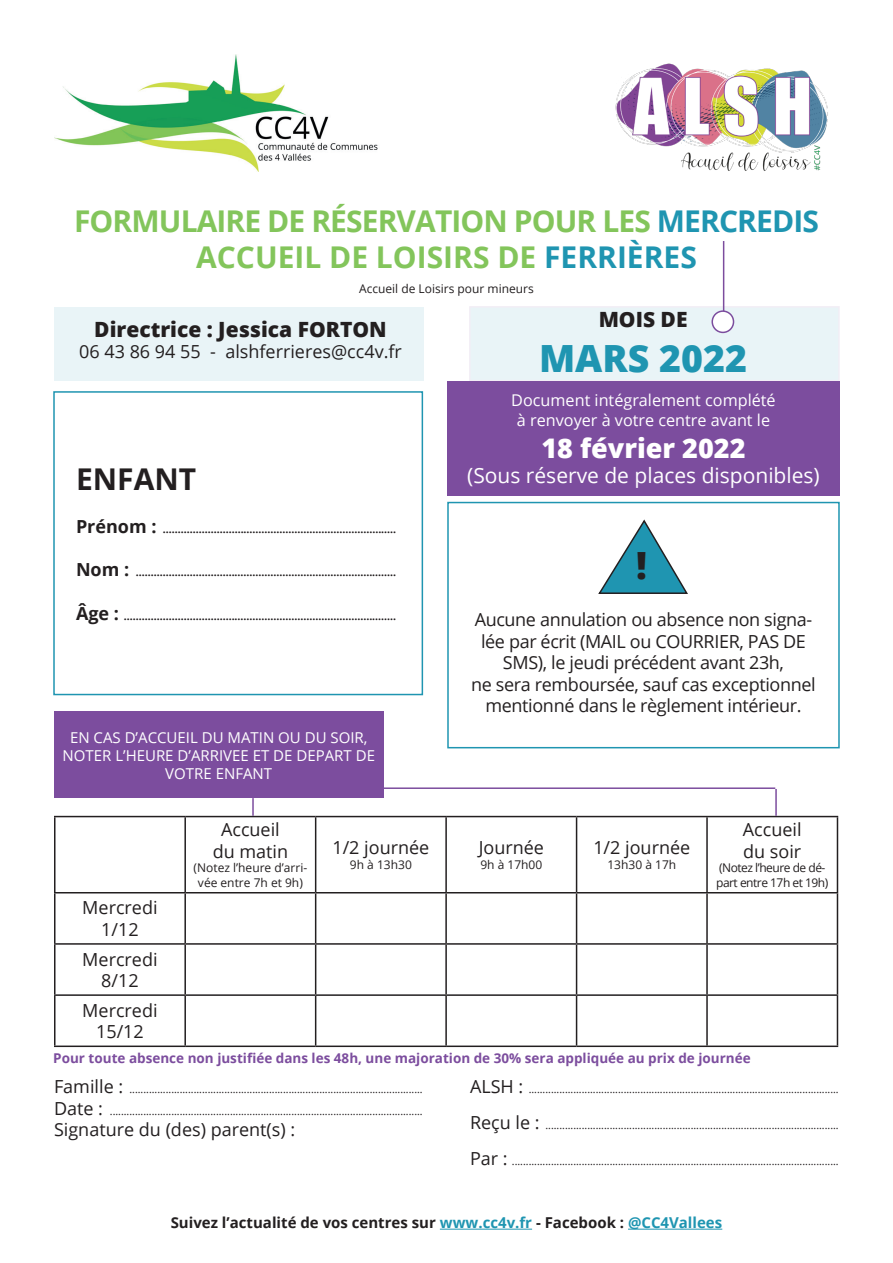
<style>
.page{position:relative;width:893px;height:1263px;background:#fff}
.page>*{position:absolute;margin:0;border:0;box-sizing:border-box;transform-origin:0 0}
.t1{font:800 37.5px "Open Sans";color:#1f95b1}
.t2{font:800 37.5px "Open Sans";color:#231f20}
.t3{font:700 30px "Open Sans";letter-spacing:-.03em;color:#83c55b}
.t4{font:700 30px "Open Sans";color:#83c55b}
.t5{font:700 30px "Open Sans";color:#231f20}
.t6{font:800 27px "Open Sans";color:#fff}
.t7{font:21px "Open Sans";color:#fff}
.t8{font:800 21px "Open Sans";color:#231f20}
.t9{font:18px/21.6px "Open Sans";letter-spacing:-.02em;color:#231f20;text-align:center}
.t10{font:18px/21.6px "Open Sans";color:#231f20;text-align:center}
.t11{font:16.2px "Open Sans";color:#fff}
.t12{font:15px/18px "Open Sans";color:#fff;text-align:center}
.t13{font:700 15px "Open Sans";color:#231f20}
.t14{font:700 13.5px "Open Sans";color:#7c4d9e}
.t15{font:12px/14.4px "Open Sans";color:#231f20;text-align:center}
.t16{font:12px/14.4px "Open Sans";letter-spacing:-.04em;color:#231f20}
.t17{font:10.5px/21.6px "Open Sans";color:#231f20}
.t18{font:700 10.5px "Open Sans";color:#231f20}
.s1{color:#1f95b1}
.s2{font-size:18px}
</style>
<div class="page">
<div style="left:469px;top:306px;width:371px;height:75px;background:#e9f4f7"></div>
<img style="left:54px;top:54px;width:324px;height:117px">
<img style="left:615px;top:63px;width:213px;height:108px">
<div style="left:54px;top:307px;width:369px;height:74px;background:#e9f4f7"></div>
<div style="left:447px;top:381px;width:393px;height:114px;background:#7c4d9e"></div>
<hr style="left:54px;top:816px;width:131px;height:1px;background:#231f20">
<hr style="left:54px;top:817px;width:2px;height:75px;background:#231f20">
<hr style="left:185px;top:816px;width:131px;height:1px;background:#231f20">
<hr style="left:184px;top:817px;width:2px;height:75px;background:#231f20">
<hr style="left:316px;top:816px;width:130px;height:1px;background:#231f20">
<hr style="left:315px;top:817px;width:1px;height:75px;background:#231f20">
<hr style="left:446px;top:816px;width:131px;height:1px;background:#231f20">
<hr style="left:445px;top:817px;width:2px;height:75px;background:#231f20">
<hr style="left:577px;top:816px;width:130px;height:1px;background:#231f20">
<hr style="left:576px;top:817px;width:1px;height:75px;background:#231f20">
<hr style="left:707px;top:816px;width:131px;height:1px;background:#231f20">
<hr style="left:706px;top:817px;width:2px;height:75px;background:#231f20">
<hr style="left:837px;top:817px;width:1px;height:75px;background:#231f20">
<hr style="left:54px;top:892px;width:131px;height:1px;background:#231f20">
<hr style="left:54px;top:893px;width:2px;height:50px;background:#231f20">
<hr style="left:185px;top:892px;width:131px;height:1px;background:#231f20">
<hr style="left:184px;top:893px;width:2px;height:50px;background:#231f20">
<hr style="left:316px;top:892px;width:130px;height:1px;background:#231f20">
<hr style="left:315px;top:893px;width:1px;height:50px;background:#231f20">
<hr style="left:446px;top:892px;width:131px;height:1px;background:#231f20">
<hr style="left:445px;top:893px;width:2px;height:50px;background:#231f20">
<hr style="left:577px;top:892px;width:130px;height:1px;background:#231f20">
<hr style="left:576px;top:893px;width:1px;height:50px;background:#231f20">
<hr style="left:707px;top:892px;width:131px;height:1px;background:#231f20">
<hr style="left:706px;top:893px;width:2px;height:50px;background:#231f20">
<hr style="left:837px;top:893px;width:1px;height:50px;background:#231f20">
<hr style="left:54px;top:943px;width:131px;height:2px;background:#231f20">
<hr style="left:54px;top:945px;width:2px;height:49px;background:#231f20">
<hr style="left:185px;top:943px;width:131px;height:2px;background:#231f20">
<hr style="left:184px;top:945px;width:2px;height:49px;background:#231f20">
<hr style="left:316px;top:943px;width:130px;height:2px;background:#231f20">
<hr style="left:315px;top:945px;width:1px;height:49px;background:#231f20">
<hr style="left:446px;top:943px;width:131px;height:2px;background:#231f20">
<hr style="left:445px;top:945px;width:2px;height:49px;background:#231f20">
<hr style="left:577px;top:943px;width:130px;height:2px;background:#231f20">
<hr style="left:576px;top:945px;width:1px;height:49px;background:#231f20">
<hr style="left:707px;top:943px;width:131px;height:2px;background:#231f20">
<hr style="left:706px;top:945px;width:2px;height:49px;background:#231f20">
<hr style="left:837px;top:945px;width:1px;height:49px;background:#231f20">
<hr style="left:54px;top:994px;width:131px;height:2px;background:#231f20">
<hr style="left:54px;top:996px;width:2px;height:49px;background:#231f20">
<hr style="left:185px;top:994px;width:131px;height:2px;background:#231f20">
<hr style="left:184px;top:996px;width:2px;height:49px;background:#231f20">
<hr style="left:316px;top:994px;width:130px;height:2px;background:#231f20">
<hr style="left:315px;top:996px;width:1px;height:49px;background:#231f20">
<hr style="left:446px;top:994px;width:131px;height:2px;background:#231f20">
<hr style="left:445px;top:996px;width:2px;height:49px;background:#231f20">
<hr style="left:577px;top:994px;width:130px;height:2px;background:#231f20">
<hr style="left:576px;top:996px;width:1px;height:49px;background:#231f20">
<hr style="left:707px;top:994px;width:131px;height:2px;background:#231f20">
<hr style="left:706px;top:996px;width:2px;height:49px;background:#231f20">
<hr style="left:837px;top:996px;width:1px;height:49px;background:#231f20">
<hr style="left:54px;top:1045px;width:131px;height:2px;background:#231f20">
<hr style="left:185px;top:1045px;width:131px;height:2px;background:#231f20">
<hr style="left:316px;top:1045px;width:130px;height:2px;background:#231f20">
<hr style="left:446px;top:1045px;width:131px;height:2px;background:#231f20">
<hr style="left:577px;top:1045px;width:130px;height:2px;background:#231f20">
<hr style="left:707px;top:1045px;width:131px;height:2px;background:#231f20">
<div style="left:54px;top:712px;width:330px;height:86px;background:#7c4d9e"></div>
<svg style="left:252px;top:798px;width:2px;height:18px"></svg>
<hr style="left:383px;top:787px;width:392px;height:2px;background:#7c4d9e">
<hr style="left:775px;top:789px;width:2px;height:27px;background:#7c4d9e">
<div style="left:53px;top:391px;width:370px;height:304px;border:2px solid #1f95b1"></div>
<div style="left:447px;top:502px;width:393px;height:246px;border:2px solid #1f95b1"></div>
<svg style="left:598px;top:519px;width:90px;height:75px"></svg>
<hr style="left:440px;top:1229px;width:92px;height:1px;background:#1f95b1">
<hr style="left:628px;top:1229px;width:94px;height:1px;background:#1f95b1">
<hr style="left:723px;top:241px;width:1px;height:82px;background:#7c4d9e">
<div style="left:712px;top:311px;width:21px;height:21px;background:#fff;border-radius:50%"></div>
<div style="left:711px;top:310px;width:23px;height:23px;border:2px solid #7c4d9e;border-radius:50%"></div>
<p class="t3" style="left:74px;top:200px;width:746px">FORMULAIRE DE RÉSERVATION POUR LES <span class="s1">MERCREDIS</span></p>
<p class="t4" style="left:196px;top:236px;width:502px">ACCUEIL DE LOISIRS DE <span class="s1">FERRIÈRES</span></p>
<p class="t15" style="left:359px;top:281px;width:176px">Accueil de Loisirs pour mineurs</p>
<p class="t8" style="left:94px;top:313px;width:294px">Directrice : Jessica FORTON</p>
<p class="t10" style="left:79px;top:341px;width:324px">06 43 86 94 55 - alshferrieres@cc4v.fr</p>
<p class="t8" style="left:599px;top:304px;width:90px">MOIS DE</p>
<p class="t1" style="left:539px;top:330px;width:210px">MARS 2022</p>
<p class="t11" style="left:511px;top:389px;width:266px">Document intégralement complété</p>
<p class="t11" style="left:517px;top:409px;width:255px">à renvoyer à votre centre avant le</p>
<p class="t6" style="left:541px;top:428px;width:206px">18 février 2022</p>
<p class="t7" style="left:467px;top:461px;width:354px">(Sous réserve de places disponibles)</p>
<p class="t5" style="left:76px;top:458px;width:122px">ENFANT</p>
<p class="t18" style="left:76px;top:522px;width:322px"><span class="s2">Prénom :</span> ..............................................................................</p>
<p class="t18" style="left:76px;top:565px;width:322px"><span class="s2">Nom :</span> .......................................................................................</p>
<p class="t18" style="left:76px;top:608px;width:322px"><span class="s2">Âge :</span> ...........................................................................................</p>
<p class="t9" style="left:475px;top:608px;width:339px">Aucune annulation ou absence non signa&shy;lée par écrit (MAIL ou COURRIER, PAS DE<br>SMS), le jeudi précédent avant 23h,</p>
<p class="t9" style="left:471px;top:673px;width:346px">ne sera remboursée, sauf cas exceptionnel mentionné dans le règlement intérieur.</p>
<p class="t2" style="left:636px;top:537px;width:12px">!</p>
<p class="t12" style="left:63px;top:728px;width:314px">EN CAS D’ACCUEIL DU MATIN OU DU SOIR,<br>NOTER L’HEURE D’ARRIVEE ET DE DEPART DE<br>VOTRE ENFANT</p>
<p class="t10" style="left:82px;top:897px;width:77px">Mercredi</p>
<p class="t9" style="left:101px;top:918px;width:39px">1/12</p>
<p class="t10" style="left:82px;top:948px;width:77px">Mercredi</p>
<p class="t9" style="left:101px;top:969px;width:39px">8/12</p>
<p class="t10" style="left:82px;top:999px;width:77px">Mercredi<br>15/12</p>
<p class="t10" style="left:221px;top:818px;width:60px">Accueil</p>
<p class="t9" style="left:213px;top:840px;width:77px">du matin</p>
<p class="t15" style="left:194px;top:860px;width:115px">(Notez l’heure d’arri&shy;vée entre 7h et 9h)</p>
<p class="t10" style="left:332px;top:836px;width:98px">1/2 journée</p>
<p class="t15" style="left:350px;top:857px;width:63px">9h à 13h30</p>
<p class="t10" style="left:479px;top:836px;width:67px">Journée</p>
<p class="t15" style="left:480px;top:857px;width:63px">9h à 17h00</p>
<p class="t10" style="left:593px;top:836px;width:98px">1/2 journée</p>
<p class="t15" style="left:607px;top:857px;width:70px">13h30 à 17h</p>
<p class="t10" style="left:743px;top:818px;width:60px">Accueil</p>
<p class="t9" style="left:743px;top:840px;width:60px">du soir</p>
<p class="t16" style="left:716px;top:860px;width:114px">(Notez l’heure de dé&shy;part entre 17h et 19h)</p>
<p class="t14" style="left:53px;top:1048px;width:699px">Pour toute absence non justifiée dans les 48h, une majoration de 30% sera appliquée au prix de journée</p>
<p class="t17" style="left:54px;top:1078px;width:370px"><span class="s2">Famille :</span> .........................................................................................................<br><span class="s2">Date :</span> ................................................................................................................</p>
<p class="t10" style="left:54px;top:1119px;width:243px">Signature du (des) parent(s) :</p>
<p class="t17" style="left:470px;top:1078px;width:370px"><span class="s2">ALSH :</span> ...............................................................................................................</p>
<p class="t17" style="left:470px;top:1114px;width:370px"><span class="s2">Reçu le :</span> .........................................................................................................</p>
<p class="t17" style="left:470px;top:1150px;width:370px"><span class="s2">Par :</span> .....................................................................................................................</p>
<p class="t13" style="left:171px;top:1212px;width:553px">Suivez l’actualité de vos centres sur <span class="s1">www.cc4v.fr</span> - Facebook : <span class="s1">@CC4Vallees</span></p>
</div>
